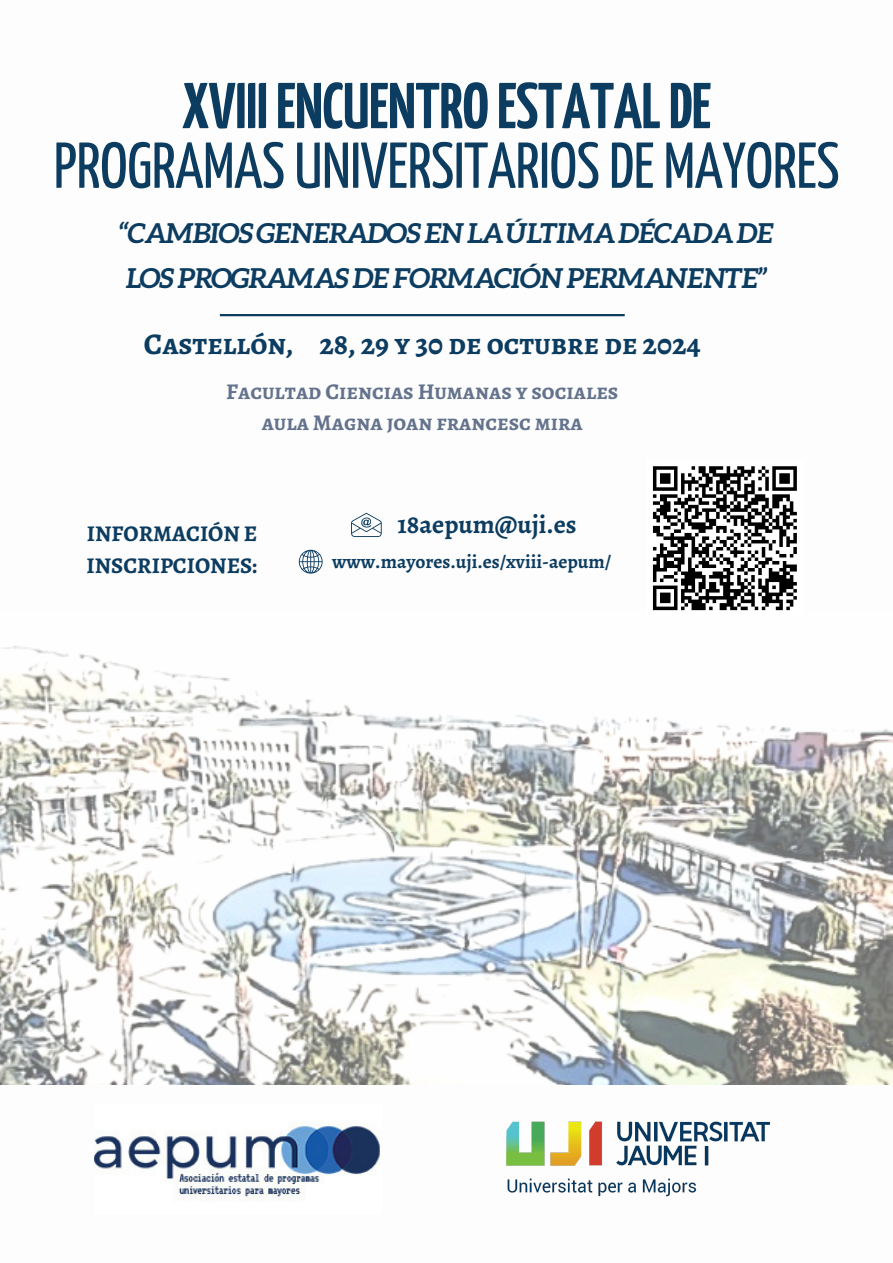
<style>
.page{position:relative;width:893px;height:1263px;background:#fff}
.page>*{position:absolute;margin:0;border:0;box-sizing:border-box;transform-origin:0 0}
.t1{font:64.72px/59.6px "Yanone Kaffeesatz";letter-spacing:-.01em;color:#0c3c60;text-align:center}
.t2{font:700 30px "Alegreya SC";color:#0c3c60}
.t3{font:italic 700 27.6px/44.4px "Aleo";letter-spacing:-.07em;color:#0c3c60}
.t4{font:700 26.25px "Alegreya";color:#0c3c60}
.t5{font:700 22.5px/31.5px "Alegreya SC";color:#64738d;text-align:center}
.t6{font:700 22.5px/31.5px "Alegreya SC";color:#0c3c60}
.t7{font:700 19.5px "Alegreya";color:#0c3c60}
.s1{font-weight:700}
</style>
<div class="page">
<img style="left:506px;top:1121px;width:264px;height:76px">
<img style="left:0;top:646px;width:893px;height:438px">
<svg style="left:652px;top:466px;width:145px;height:145px"></svg>
<hr style="left:220px;top:314px;width:405px;height:2px;background:#0c3c60">
<img style="left:94px;top:1122px;width:288px;height:80px">
<svg style="left:351px;top:513px;width:31px;height:24px"></svg>
<svg style="left:299px;top:550px;width:23px;height:23px"></svg>
<h3 class="t1" style="left:54px;top:81px;width:787px"><span class="s1">XVIIIENCUENTRO ESTATALDE<br></span>PROGRAMAS UNIVERSITARIOSDE MAYORES</h3>
<h6 class="t3" style="left:119px;top:211px;width:656px">“CAMBIOS GENERADOS EN LA ÚLTIMA DÉCADA DE<br>LOS PROGRAMAS DE FORMACIÓN PERMANENTE”</h6>
<p class="t2" style="left:144px;top:324px;width:558px">Castellón, 28, 29 y 30 de octubre de 2024</p>
<h5 class="t5" style="left:226px;top:375px;width:394px">Facultad Ciencias Humanas y sociales aula Magna joan francesc mira</h5>
<h4 class="t6" style="left:87px;top:518px;width:172px">INFORMACIÓN E<br>INSCRIPCIONES:</h4>
<p class="t4" style="left:397px;top:506px;width:181px">18aepum@uji.es</p>
<p class="t7" style="left:332px;top:548px;width:281px">www.mayores.uji.es/xviii-aepum/</p>
</div>
